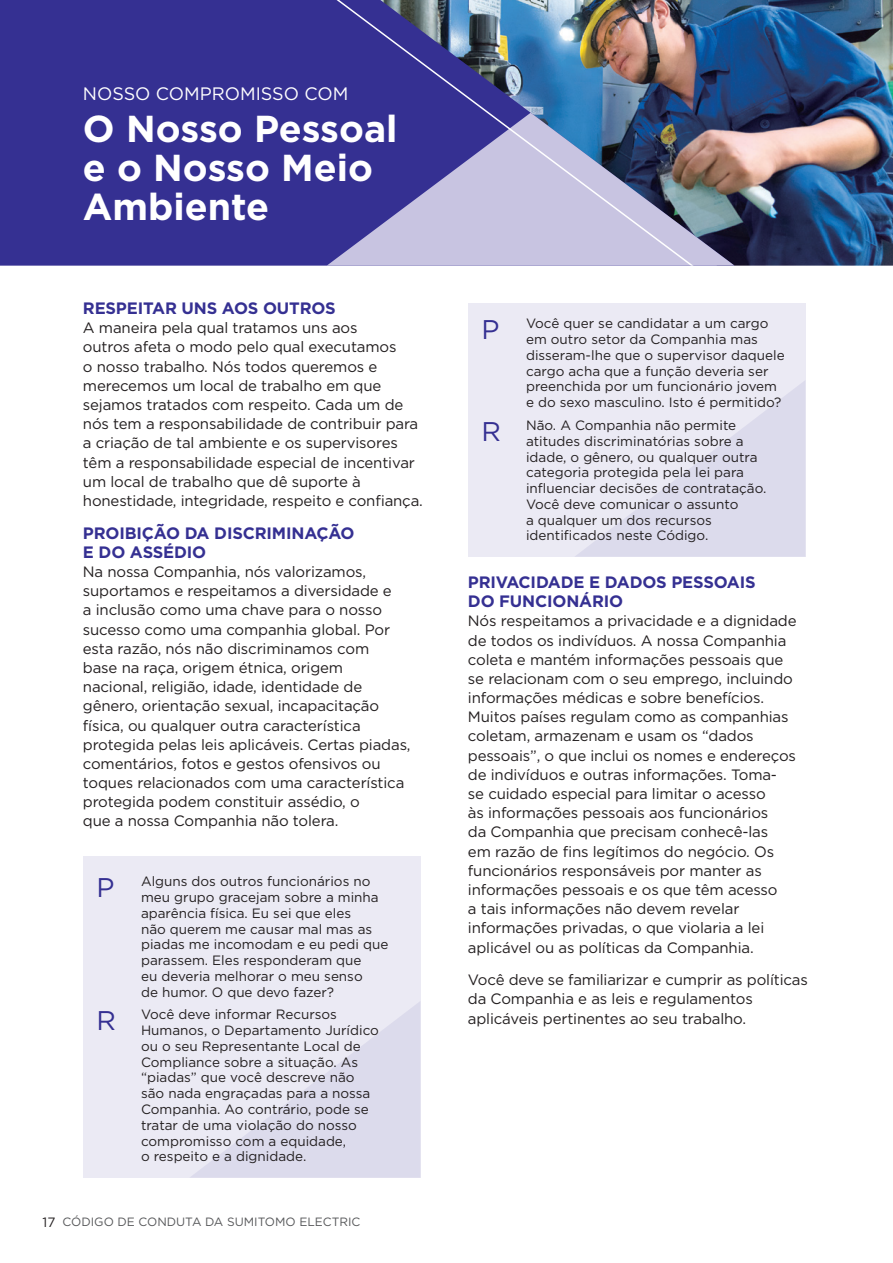
<style>
.page{position:relative;width:893px;height:1263px;background:#fff}
.page>*{position:absolute;margin:0;border:0;box-sizing:border-box;transform-origin:0 0}
.t1{font:700 37.5px/39px "Gotham";color:#fff}
.t2{font:18px "Gotham";color:#fff}
.BLUE_HEADS{font:700 16.5px/19.2px "Gotham";letter-spacing:-.01em;color:#353092}
.BODY{font:15px/19.2px "Gotham";letter-spacing:-.01em;color:#231f20}
.t3{font:13.5px/15.8px "Gotham";color:#231f20}
.t4{font:12px "Gotham";color:#57585a}
.s1{font-size:27px;color:#353092}
.s2{font-size:13.5px;color:#231f20}
</style>
<div class="page">
<img style="left:735px;top:0;width:158px;height:266px">
<img style="left:0;top:0;width:735px;height:266px">
<div style="left:83px;top:856px;width:337px;height:321px;background:#ebeaf4"></div>
<svg style="left:189px;top:1002px;width:231px;height:176px"></svg>
<div style="left:468px;top:303px;width:337px;height:253px;background:#ebeaf4"></div>
<svg style="left:574px;top:381px;width:231px;height:176px"></svg>
<p class="t2" style="left:83px;top:82px;width:267px">NOSSO COMPROMISSO COM</p>
<p class="t1" style="left:83px;top:109px;width:316px">O Nosso Pessoal e o Nosso Meio<br>Ambiente</p>
<p class="BLUE_HEADS" style="left:83px;top:298px;width:254px">RESPEITAR UNS AOS OUTROS</p>
<p class="BODY" style="left:83px;top:318px;width:341px">A maneira pela qual tratamos uns aos<br>outros afeta o modo pelo qual executamos<br>o nosso trabalho. Nós todos queremos e merecemos um local de trabalho em que sejamos tratados com respeito. Cada um de nós tem a responsabilidade de contribuir para a criação de tal ambiente e os supervisores têm a responsabilidade especial de incentivar um local de trabalho que dê suporte à honestidade, integridade, respeito e confiança.</p>
<p class="BLUE_HEADS" style="left:83px;top:523px;width:273px">PROIBIÇÃO DA DISCRIMINAÇÃO<br>E DO ASSÉDIO</p>
<p class="BODY" style="left:83px;top:562px;width:329px">Na nossa Companhia, nós valorizamos, suportamos e respeitamos a diversidade e<br>a inclusão como uma chave para o nosso sucesso como uma companhia global. Por esta razão, nós não discriminamos com<br>base na raça, origem étnica, origem nacional, religião, idade, identidade de gênero, orientação sexual, incapacitação física, ou qualquer outra característica protegida pelas leis aplicáveis. Certas piadas, comentários, fotos e gestos ofensivos ou toques relacionados com uma característica protegida podem constituir assédio, o<br>que a nossa Companhia não tolera.</p>
<p class="t3" style="left:141px;top:873px;width:249px;text-indent:-44px"><span class="s1">P</span> Alguns dos outros funcionários no meu grupo gracejam sobre a minha aparência física. Eu sei que eles<br>não querem me causar mal mas as piadas me incomodam e eu pedi que parassem. Eles responderam que<br>eu deveria melhorar o meu senso<br>de humor. O que devo fazer?</p>
<p class="t3" style="left:141px;top:1006px;width:239px;text-indent:-44px"><span class="s1">R</span> Você deve informar Recursos<br>Humanos, o Departamento Jurídico ou o seu Representante Local de<br>Compliance sobre a situação. As “piadas” que você descreve não são nada engraçadas para a nossa<br>Companhia. Ao contrário, pode se tratar de uma violação do nosso compromisso com a equidade,<br>o respeito e a dignidade.</p>
<p class="t4" style="left:43px;top:1214px;width:319px"><span class="s2">17</span> CÓDIGO DE CONDUTA DA SUMITOMO ELECTRIC</p>
<p class="t3" style="left:526px;top:315px;width:260px;text-indent:-44px"><span class="s1">P</span> Você quer se candidatar a um cargo em outro setor da Companhia mas disseram-lhe que o supervisor daquele cargo acha que a função deveria ser preenchida por um funcionário jovem e do sexo masculino. Isto é permitido?</p>
<p class="t3" style="left:526px;top:417px;width:242px;text-indent:-44px"><span class="s1">R</span> Não. A Companhia não permite atitudes discriminatórias sobre a idade, o gênero, ou qualquer outra categoria protegida pela lei para influenciar decisões de contratação.<br>Você deve comunicar o assunto<br>a qualquer um dos recursos identificados neste Código.</p>
<p class="BLUE_HEADS" style="left:468px;top:572px;width:289px">PRIVACIDADE E DADOS PESSOAIS<br>DO FUNCIONÁRIO</p>
<p class="BODY" style="left:468px;top:611px;width:330px">Nós respeitamos a privacidade e a dignidade de todos os indivíduos. A nossa Companhia coleta e mantém informações pessoais que se relacionam com o seu emprego, incluindo informações médicas e sobre benefícios.<br>Muitos países regulam como as companhias coletam, armazenam e usam os “dados pessoais”, o que inclui os nomes e endereços de indivíduos e outras informações. Toma&shy;se cuidado especial para limitar o acesso<br>às informações pessoais aos funcionários<br>da Companhia que precisam conhecê-las<br>em razão de fins legítimos do negócio. Os funcionários responsáveis por manter as informações pessoais e os que têm acesso<br>a tais informações não devem revelar informações privadas, o que violaria a lei aplicável ou as políticas da Companhia.</p>
<p class="BODY" style="left:468px;top:970px;width:341px">Você deve se familiarizar e cumprir as políticas da Companhia e as leis e regulamentos aplicáveis pertinentes ao seu trabalho.</p>
</div>
